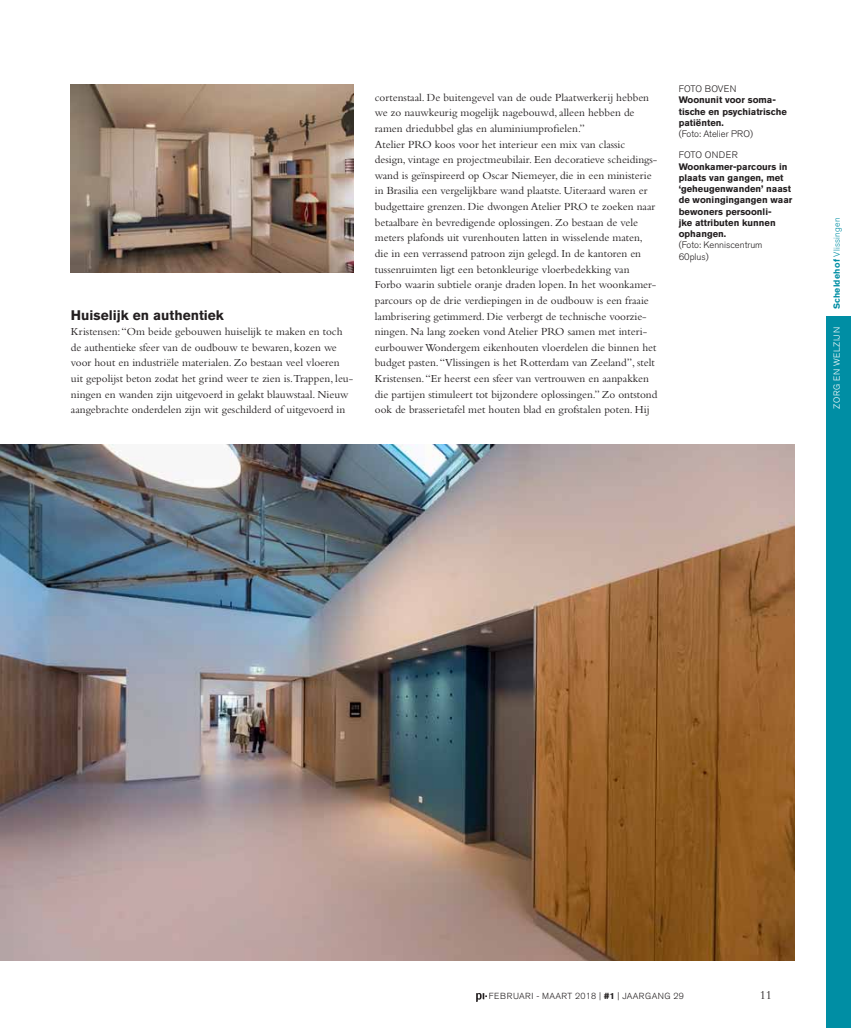
<style>
.page{position:relative;width:851px;height:1028px;background:#fff}
.page>*{position:absolute;margin:0;border:0;box-sizing:border-box;transform-origin:0 0}
.t1{font:700 13.75px "Akzidenz Grotesk BE";color:#231f20}
.t2{font:12.5px "Bembo Std";color:#231f20}
.t3{font:11.25px/15.6px "Bembo Std";color:#231f20}
.t4{font:700 9.38px/11.2px "Akzidenz Grotesk BE";color:#231f20}
.t5{font:300 9.38px/11.2px "Akzidenz Grotesk BE";color:#231f20}
.t6{font:300 9.38px "Akzidenz Grotesk BE";letter-spacing:.035em;color:#231f20}
.t7{font:300 8.75px "Akzidenz Grotesk BE";letter-spacing:.04em;color:#231f20}
.t8{font:700 8.75px "Akzidenz Grotesk BE";letter-spacing:.03em;color:#008ea4}
.t9{font:300 8.75px "Akzidenz Grotesk BE";letter-spacing:.06em;color:#fff}
.s1{font-weight:300}
.s2{font-weight:700}
</style>
<div class="page">
<div style="left:825px;top:316px;width:25px;height:712px;background:#008ea4"></div>
<svg style="left:476px;top:993px;width:11px;height:9px"></svg>
<img style="left:0;top:444px;width:794px;height:516px">
<img style="left:71px;top:85px;width:282px;height:188px">
<p class="t1" style="left:71px;top:307px;width:154px">Huiselijk en authentiek</p>
<p class="t3" style="left:71px;top:323px;width:284px">Kristensen: “Om beide gebouwen huiselijk te maken en toch de authentieke sfeer van de oudbouw te bewaren, kozen we voor hout en industriële materialen. Zo bestaan veel vloeren uit gepolijst beton zodat het grind weer te zien is.Trappen, leu&shy;ningen en wanden zijn uitgevoerd in gelakt blauwstaal. Nieuw aangebrachte onderdelen zijn wit geschilderd of uitgevoerd in</p>
<p class="t3" style="left:375px;top:89px;width:284px">cortenstaal. De buitengevel van de oude Plaatwerkerij hebben we zo nauwkeurig mogelijk nagebouwd, alleen hebben de ramen driedubbel glas en aluminiumprofielen.”<br>Atelier PRO koos voor het interieur een mix van classic design, vintage en projectmeubilair. Een decoratieve scheidings&shy;wand is geïnspireerd op Oscar Niemeyer, die in een ministerie in Brasilia een vergelijkbare wand plaatste. Uiteraard waren er budgettaire grenzen. Die dwongen Atelier PRO te zoeken naar betaalbare èn bevredigende oplossingen. Zo bestaan de vele meters plafonds uit vurenhouten latten in wisselende maten, die in een verrassend patroon zijn gelegd. In de kantoren en tussenruimten ligt een betonkleurige vloerbedekking van Forbo waarin subtiele oranje draden lopen. In het woonkamer&shy;parcours op de drie verdiepingen in de oudbouw is een fraaie lambrisering getimmerd. Die verbergt de technische voorzie&shy;ningen. Na lang zoeken vond Atelier PRO samen met interi&shy;eurbouwer Wondergem eikenhouten vloerdelen die binnen het budget pasten. “Vlissingen is het Rotterdam van Zeeland”, stelt Kristensen. “Er heerst een sfeer van vertrouwen en aanpakken die partijen stimuleert tot bijzondere oplossingen.” Zo ontstond ook de brasserietafel met houten blad en grofstalen poten. Hij</p>
<p class="t5" style="left:678px;top:83px;width:59px">FOTO BOVEN</p>
<p class="t4" style="left:678px;top:94px;width:109px">Woonunit voor soma&shy;tische en psychiatrische patiënten.</p>
<p class="t5" style="left:678px;top:128px;width:76px">(Foto: Atelier PRO)</p>
<p class="t6" style="left:678px;top:150px;width:61px">FOTO ONDER</p>
<p class="t4" style="left:678px;top:161px;width:115px">Woonkamer-parcours in plaats van gangen, met ‘geheugenwanden’ naast de woningingangen waar bewoners persoonli-<br>jke attributen kunnen ophangen.</p>
<p class="t5" style="left:678px;top:240px;width:85px">(Foto: Kenniscentrum<br>60plus)</p>
<p class="t8" style="left:831px;top:309px;width:94px;rotate:-90deg">Scheldehof <span class="s1">Vlissingen</span></p>
<p class="t9" style="left:831px;top:408px;width:83px;rotate:-90deg">ZORG EN WELZIJN</p>
<p class="t7" style="left:488px;top:991px;width:197px">FEBRUARI - MAART 2018 | <span class="s2">#1</span> | JAARGANG 29</p>
<p class="t2" style="left:759px;top:987px;width:14px">11</p>
</div>
